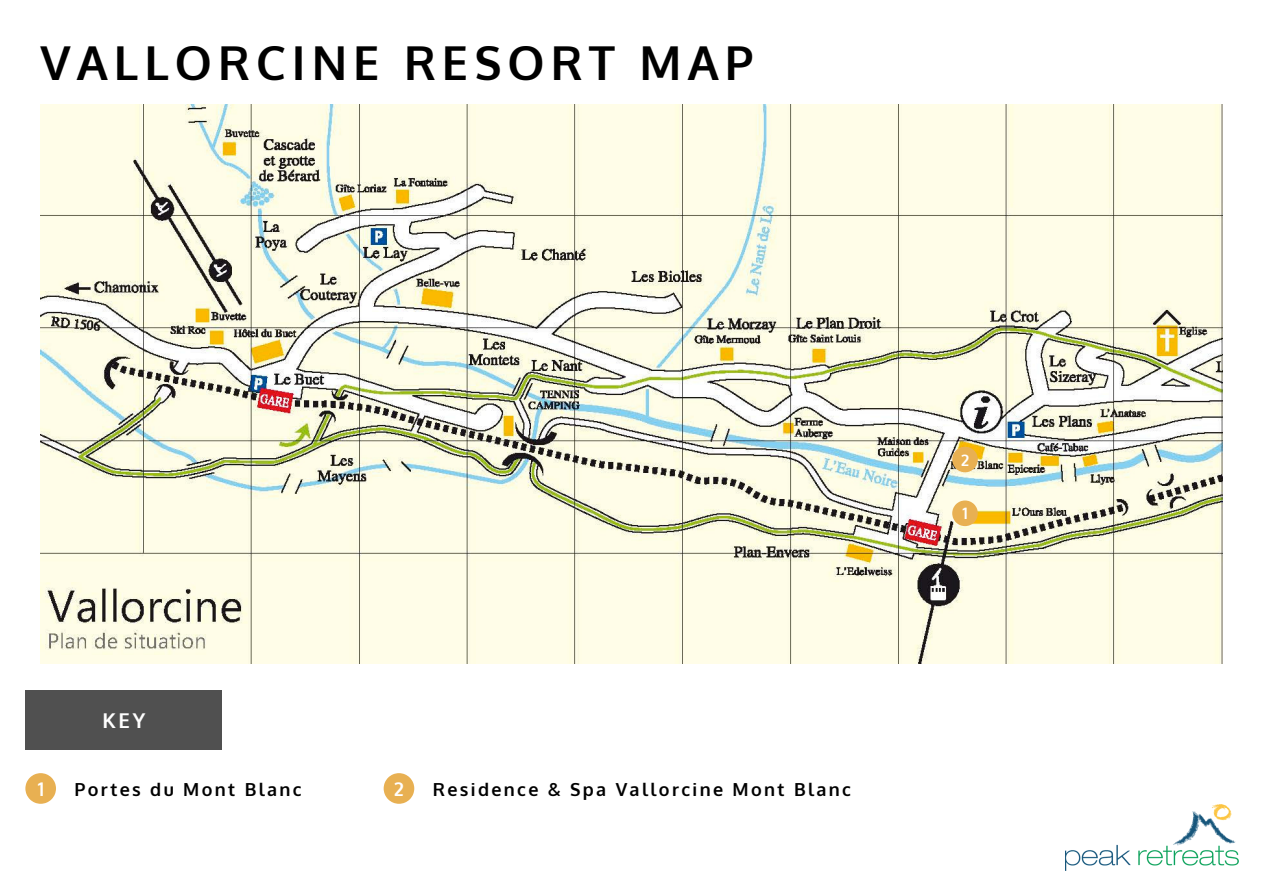
<style>
.page{position:relative;width:1263px;height:894px;background:#fff}
.page>*{position:absolute;margin:0;border:0;box-sizing:border-box;transform-origin:0 0}
.t1{font:700 46.8px "Oxygen";letter-spacing:.13em;color:#000}
.t2{font:700 20.4px "Oxygen";color:#fff}
.t3{font:700 18.9px "Oxygen";color:#fff}
.t4{font:700 18px "Oxygen";letter-spacing:.13em;color:#000}
.t5{font:700 15.75px "Oxygen";color:#fff}
</style>
<div class="page">
<div style="left:25px;top:690px;width:197px;height:59px;background:#505050"></div>
<svg style="left:25px;top:773px;width:31px;height:30px"></svg>
<img style="left:1066px;top:804px;width:173px;height:66px">
<svg style="left:384px;top:773px;width:30px;height:30px"></svg>
<img style="left:41px;top:104px;width:1182px;height:559px">
<svg style="left:952px;top:446px;width:26px;height:26px"></svg>
<svg style="left:952px;top:500px;width:26px;height:26px"></svg>
<h1 class="t1" style="left:40px;top:32px;width:714px">VALLORCINE RESORT MAP</h1>
<p class="t2" style="left:103px;top:706px;width:44px">KEY</p>
<p class="t3" style="left:38px;top:776px;width:8px">1</p>
<p class="t4" style="left:75px;top:776px;width:229px">Portes du Mont Blanc</p>
<p class="t3" style="left:394px;top:776px;width:11px">2</p>
<p class="t4" style="left:433px;top:777px;width:420px">Residence &amp; Spa Vallorcine Mont Blanc</p>
<p class="t5" style="left:961px;top:449px;width:10px">2</p>
<p class="t5" style="left:963px;top:503px;width:7px">1</p>
</div>
